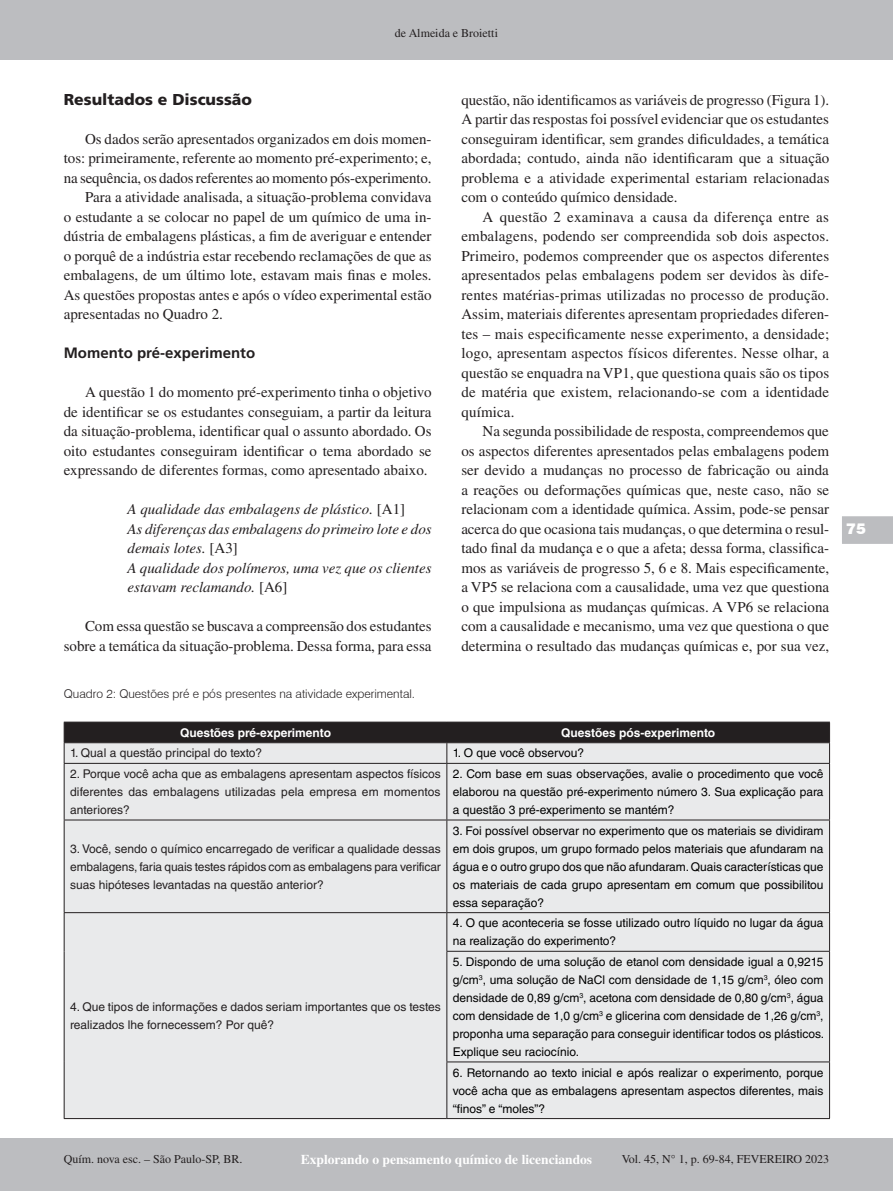
<style>
.page{position:relative;width:893px;height:1191px;background:#fff}
.page>*{position:absolute;margin:0;border:0;box-sizing:border-box;transform-origin:0 0}
.Sessão{font:900 15.75px "Frutiger LT Std";color:#231f20}
.t1{font:15px/19.5px "Times LT Std";color:#231f20;text-align:justify}
.Citação{font:italic 15px/19.5px "Times LT Std";color:#231f20}
.Sub-sessão{font:700 15px "Frutiger LT Std";color:#231f20}
.t2{font:900 15px "Swiss 721 BT";color:#fff}
.t3{font:700 13.5px "Times LT Std";color:#fff}
.Tabela-corpo{font:12px/18px "Helvetica LT Std";color:#000;text-align:justify}
.Tabela-corpo-2{font:12px/18px "Helvetica LT Std";color:#231f20;text-align:justify}
.t4{font:12px "Times LT Std";color:#231f20}
.Tabela-corpo-3{font:300 12px "Swiss 721 BT";color:#231f20}
.Tabela-corpo-4{font:700 12px "Helvetica LT Std";color:#fff}
.s1{font-style:normal}
</style>
<div class="page">
<div style="left:0;top:0;width:893px;height:60px;background:#bcbdc0"></div>
<div style="left:0;top:1138px;width:893px;height:53px;background:#bcbdc0"></div>
<svg style="left:842px;top:516px;width:51px;height:28px"></svg>
<div style="left:65px;top:764px;width:764px;height:354px;background:#e9eaeb"></div>
<hr style="left:64px;top:721px;width:383px;height:1px;background:#231f20">
<hr style="left:447px;top:721px;width:383px;height:1px;background:#231f20">
<hr style="left:64px;top:763px;width:1px;height:56px;background:#231f20">
<hr style="left:829px;top:763px;width:1px;height:56px;background:#231f20">
<hr style="left:64px;top:820px;width:1px;height:92px;background:#231f20">
<hr style="left:829px;top:820px;width:1px;height:92px;background:#231f20">
<hr style="left:64px;top:913px;width:1px;height:38px;background:#231f20">
<hr style="left:829px;top:913px;width:1px;height:38px;background:#231f20">
<hr style="left:64px;top:951px;width:1px;height:111px;background:#231f20">
<hr style="left:829px;top:951px;width:1px;height:110px;background:#231f20">
<hr style="left:64px;top:1062px;width:1px;height:56px;background:#231f20">
<hr style="left:829px;top:1062px;width:1px;height:56px;background:#231f20">
<hr style="left:64px;top:1118px;width:383px;height:1px;background:#231f20">
<hr style="left:447px;top:1118px;width:383px;height:1px;background:#231f20">
<svg style="left:64px;top:722px;width:766px;height:41px;background:#828081"></svg>
<hr style="left:64px;top:763px;width:383px;height:1px;background:#231f20">
<hr style="left:447px;top:763px;width:383px;height:1px;background:#231f20">
<hr style="left:446px;top:763px;width:1px;height:56px;background:#231f20">
<hr style="left:64px;top:819px;width:383px;height:1px;background:#231f20">
<hr style="left:447px;top:819px;width:383px;height:1px;background:#231f20">
<hr style="left:446px;top:820px;width:1px;height:92px;background:#231f20">
<hr style="left:64px;top:912px;width:383px;height:1px;background:#231f20">
<hr style="left:447px;top:912px;width:383px;height:1px;background:#231f20">
<hr style="left:446px;top:913px;width:1px;height:38px;background:#231f20">
<hr style="left:446px;top:951px;width:384px;height:1px;background:#231f20">
<hr style="left:446px;top:951px;width:1px;height:110px;background:#231f20">
<hr style="left:446px;top:1061px;width:384px;height:1px;background:#231f20">
<hr style="left:446px;top:1062px;width:1px;height:56px;background:#231f20">
<p class="t4" style="left:395px;top:27px;width:104px">de Almeida e Broietti</p>
<p class="Sessão" style="left:64px;top:90px;width:190px">Resultados e Discussão</p>
<p class="t1" style="left:64px;top:129px;width:369px;text-indent:21px">Os dados serão apresentados organizados em dois momen&shy;tos: primeiramente, referente ao momento pré-experimento; e, na sequência, os dados referentes ao momento pós-experimento.</p>
<p class="t1" style="left:64px;top:187px;width:369px;text-indent:21px">Para a atividade analisada, a situação-problema convidava o estudante a se colocar no papel de um químico de uma in&shy;dústria de embalagens plásticas, a fim de averiguar e entender o porquê de a indústria estar recebendo reclamações de que as embalagens, de um último lote, estavam mais finas e moles.<br>As questões propostas antes e após o vídeo experimental estão apresentadas no Quadro 2.</p>
<p class="Sub-sessão" style="left:64px;top:344px;width:193px">Momento pré-experimento</p>
<p class="t1" style="left:64px;top:382px;width:369px;text-indent:21px">A questão 1 do momento pré-experimento tinha o objetivo de identificar se os estudantes conseguiam, a partir da leitura da situação-problema, identificar qual o assunto abordado. Os oito estudantes conseguiram identificar o tema abordado se expressando de diferentes formas, como apresentado abaixo.</p>
<p class="Citação" style="left:128px;top:499px;width:279px">A qualidade das embalagens de plástico. <span class="s1">[A1]</span></p>
<p class="Citação" style="left:128px;top:519px;width:306px">As diferenças das embalagens do primeiro lote e dos demais lotes. <span class="s1">[A3]</span></p>
<p class="Citação" style="left:128px;top:558px;width:306px">A qualidade dos polímeros, uma vez que os clientes estavam reclamando. <span class="s1">[A6]</span></p>
<p class="t1" style="left:64px;top:616px;width:369px;text-align:right">Com essa questão se buscava a compreensão dos estudantes sobre a temática da situação-problema. Dessa forma, para essa</p>
<p class="t1" style="left:461px;top:90px;width:370px">questão, não identificamos as variáveis de progresso (Figura 1).<br>A partir das respostas foi possível evidenciar que os estudantes conseguiram identificar, sem grandes dificuldades, a temática abordada; contudo, ainda não identificaram que a situação problema e a atividade experimental estariam relacionadas com o conteúdo químico densidade.</p>
<p class="t1" style="left:461px;top:207px;width:369px;text-indent:21px">A questão 2 examinava a causa da diferença entre as embalagens, podendo ser compreendida sob dois aspectos.<br>Primeiro, podemos compreender que os aspectos diferentes apresentados pelas embalagens podem ser devidos às dife&shy;rentes matérias-primas utilizadas no processo de produção.<br>Assim, materiais diferentes apresentam propriedades diferen&shy;tes – mais especificamente nesse experimento, a densidade; logo, apresentam aspectos físicos diferentes. Nesse olhar, a questão se enquadra na VP1, que questiona quais são os tipos de matéria que existem, relacionando-se com a identidade química.</p>
<p class="t1" style="left:461px;top:421px;width:369px;text-indent:21px">Na segunda possibilidade de resposta, compreendemos que os aspectos diferentes apresentados pelas embalagens podem ser devido a mudanças no processo de fabricação ou ainda a reações ou deformações químicas que, neste caso, não se relacionam com a identidade química. Assim, pode-se pensar acerca do que ocasiona tais mudanças, o que determina o resul&shy;tado final da mudança e o que a afeta; dessa forma, classifica&shy;mos as variáveis de progresso 5, 6 e 8. Mais especificamente, a VP5 se relaciona com a causalidade, uma vez que questiona o que impulsiona as mudanças químicas. A VP6 se relaciona com a causalidade e mecanismo, uma vez que questiona o que determina o resultado das mudanças químicas e, por sua vez,</p>
<p class="Tabela-corpo-3" style="left:64px;top:686px;width:353px">Quadro 2: Questões pré e pós presentes na atividade experimental.</p>
<p class="Tabela-corpo-4" style="left:180px;top:725px;width:152px">Questões pré-experimento</p>
<p class="Tabela-corpo-4" style="left:561px;top:725px;width:155px">Questões pós-experimento</p>
<p class="Tabela-corpo-2" style="left:70px;top:744px;width:194px">1. Qual a questão principal do texto?</p>
<p class="Tabela-corpo" style="left:453px;top:744px;width:133px">1. O que você observou?</p>
<p class="Tabela-corpo-2" style="left:70px;top:764px;width:372px">2. Porque você acha que as embalagens apresentam aspectos físicos diferentes das embalagens utilizadas pela empresa em momentos anteriores?</p>
<p class="Tabela-corpo" style="left:453px;top:764px;width:372px">2. Com base em suas observações, avalie o procedimento que você elaborou na questão pré-experimento número 3. Sua explicação para a questão 3 pré-experimento se mantém?</p>
<p class="Tabela-corpo-2" style="left:70px;top:839px;width:372px">3. Você, sendo o químico encarregado de verificar a qualidade dessas embalagens, faria quais testes rápidos com as embalagens para verificar suas hipóteses levantadas na questão anterior?</p>
<p class="Tabela-corpo" style="left:453px;top:821px;width:372px">3. Foi possível observar no experimento que os materiais se dividiram em dois grupos, um grupo formado pelos materiais que afundaram na água e o outro grupo dos que não afundaram. Quais características que os materiais de cada grupo apresentam em comum que possibilitou essa separação?</p>
<p class="Tabela-corpo-2" style="left:70px;top:997px;width:372px">4. Que tipos de informações e dados seriam importantes que os testes realizados lhe fornecessem? Por quê?</p>
<p class="Tabela-corpo" style="left:453px;top:914px;width:372px">4. O que aconteceria se fosse utilizado outro líquido no lugar da água na realização do experimento?</p>
<p class="Tabela-corpo" style="left:453px;top:952px;width:373px">5. Dispondo de uma solução de etanol com densidade igual a 0,9215 g/cm<sup>3</sup>, uma solução de NaCl com densidade de 1,15 g/cm<sup>3</sup>, óleo com densidade de 0,89 g/cm<sup>3</sup>, acetona com densidade de 0,80 g/cm<sup>3</sup>, água com densidade de 1,0 g/cm<sup>3</sup> e glicerina com densidade de 1,26 g/cm<sup>3</sup>, proponha uma separação para conseguir identificar todos os plásticos.<br>Explique seu raciocínio.</p>
<p class="Tabela-corpo" style="left:453px;top:1063px;width:372px">6. Retornando ao texto inicial e após realizar o experimento, porque você acha que as embalagens apresentam aspectos diferentes, mais “finos” e “moles”?</p>
<p class="t4" style="left:64px;top:1152px;width:180px">Quím. nova esc. – São Paulo-SP, BR.</p>
<p class="t3" style="left:301px;top:1151px;width:293px">Explorando o pensamento químico de licenciandos</p>
<p class="t4" style="left:622px;top:1152px;width:209px">Vol. 45, N° 1, p. 69-84, FEVEREIRO 2023</p>
<p class="t2" style="left:846px;top:519px;width:21px">75</p>
</div>
